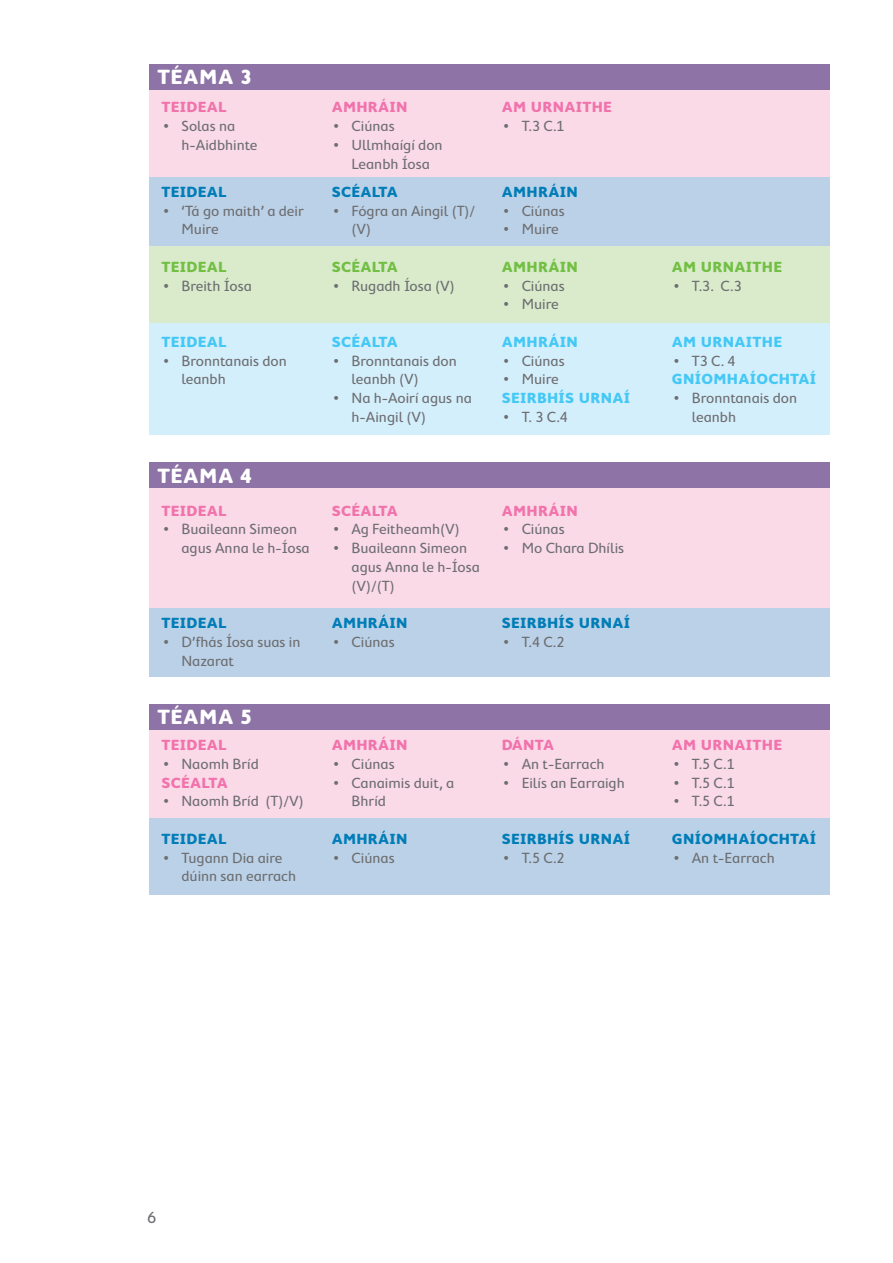
<style>
.page{position:relative;width:893px;height:1263px;background:#fff}
.page>*{position:absolute;margin:0;border:0;box-sizing:border-box;transform-origin:0 0}
.t1{font:700 21px "Cambridge Round";letter-spacing:.025em;color:#fff}
.t2{font:16.5px "Cambridge Round";color:#6d6e71}
.t3{font:15px/18.8px "Cambridge Round";color:#6d6e71}
.t4{font:700 15px "Cambridge Round";letter-spacing:.02em;color:#007db7}
.t5{font:700 15px "Cambridge Round";letter-spacing:.02em;color:#f173ac}
.t6{font:700 15px "Cambridge Round";letter-spacing:.02em;color:#44c8f5}
.t7{font:700 15px "Cambridge Round";letter-spacing:.02em;color:#72bf44}
</style>
<div class="page">
<div style="left:149px;top:89px;width:680px;height:88px;background:#fbdae8"></div>
<div style="left:149px;top:488px;width:680px;height:120px;background:#fbdae8"></div>
<div style="left:149px;top:730px;width:680px;height:88px;background:#fbdae8"></div>
<div style="left:149px;top:177px;width:680px;height:69px;background:#bbd1e7"></div>
<div style="left:149px;top:608px;width:680px;height:69px;background:#bbd1e7"></div>
<div style="left:149px;top:818px;width:680px;height:76px;background:#bbd1e7"></div>
<div style="left:149px;top:246px;width:680px;height:77px;background:#d9ebcb"></div>
<div style="left:149px;top:323px;width:680px;height:112px;background:#d4effc"></div>
<div style="left:149px;top:64px;width:680px;height:25px;background:#8d73a6"></div>
<div style="left:149px;top:463px;width:680px;height:25px;background:#8d73a6"></div>
<div style="left:149px;top:704px;width:680px;height:26px;background:#8d73a6"></div>
<h1 class="t1" style="left:157px;top:65px;width:96px">TÉAMA 3</h1>
<p class="t5" style="left:162px;top:99px;width:67px">TEIDEAL</p>
<p class="t3" style="left:181px;top:117px;width:78px;text-indent:-18px">• Solas na h-Aidbhinte</p>
<p class="t4" style="left:162px;top:183px;width:67px">TEIDEAL</p>
<p class="t3" style="left:181px;top:201px;width:124px;text-indent:-18px">• ‘Tá go maith’ a deir<br>Muire</p>
<p class="t7" style="left:162px;top:258px;width:67px">TEIDEAL</p>
<p class="t3" style="left:163px;top:276px;width:90px">• Breith Íosa</p>
<p class="t6" style="left:162px;top:333px;width:67px">TEIDEAL</p>
<p class="t3" style="left:181px;top:351px;width:107px;text-indent:-18px">• Bronntanais don leanbh</p>
<h1 class="t1" style="left:157px;top:463px;width:96px">TÉAMA 4</h1>
<p class="t5" style="left:162px;top:502px;width:67px">TEIDEAL</p>
<p class="t3" style="left:181px;top:520px;width:130px;text-indent:-18px">• Buaileann Simeon agus Anna le h-Íosa</p>
<p class="t4" style="left:162px;top:614px;width:67px">TEIDEAL</p>
<p class="t3" style="left:181px;top:632px;width:121px;text-indent:-18px">• D’fhás Íosa suas in<br>Nazarat</p>
<h1 class="t1" style="left:157px;top:705px;width:96px">TÉAMA 5</h1>
<p class="t5" style="left:162px;top:736px;width:67px">TEIDEAL</p>
<p class="t3" style="left:163px;top:754px;width:97px">• Naomh Bríd</p>
<p class="t5" style="left:162px;top:774px;width:68px">SCÉALTA</p>
<p class="t3" style="left:163px;top:792px;width:142px">• Naomh Bríd (T)/V)</p>
<p class="t4" style="left:162px;top:830px;width:67px">TEIDEAL</p>
<p class="t3" style="left:181px;top:848px;width:116px;text-indent:-18px">• Tugann Dia aire dúinn san earrach</p>
<p class="t5" style="left:332px;top:99px;width:77px">AMHRÁIN</p>
<p class="t3" style="left:334px;top:117px;width:63px">• Ciúnas</p>
<p class="t3" style="left:334px;top:135px;width:111px;text-align:center">• Ullmhaígí don<br>Leanbh Íosa</p>
<p class="t4" style="left:332px;top:183px;width:68px">SCÉALTA</p>
<p class="t3" style="left:352px;top:201px;width:125px;text-indent:-18px">• Fógra an Aingil (T)/ (V)</p>
<p class="t7" style="left:332px;top:258px;width:68px">SCÉALTA</p>
<p class="t3" style="left:334px;top:276px;width:123px">• Rugadh Íosa (V)</p>
<p class="t6" style="left:332px;top:333px;width:68px">SCÉALTA</p>
<p class="t3" style="left:352px;top:351px;width:107px;text-indent:-18px">• Bronntanais don leanbh (V)</p>
<p class="t3" style="left:352px;top:388px;width:122px;text-indent:-18px">• Na h-Aoirí agus na h-Aingil (V)</p>
<p class="t5" style="left:502px;top:99px;width:112px">AM URNAITHE</p>
<p class="t3" style="left:504px;top:117px;width:62px">• T.3 C.1</p>
<p class="t4" style="left:502px;top:183px;width:77px">AMHRÁIN</p>
<p class="t3" style="left:504px;top:201px;width:63px">• Ciúnas</p>
<p class="t3" style="left:504px;top:220px;width:57px">• Muire</p>
<p class="t7" style="left:502px;top:258px;width:77px">AMHRÁIN</p>
<p class="t3" style="left:504px;top:276px;width:63px">• Ciúnas</p>
<p class="t3" style="left:504px;top:295px;width:57px">• Muire</p>
<p class="t6" style="left:502px;top:333px;width:77px">AMHRÁIN</p>
<p class="t3" style="left:504px;top:351px;width:63px">• Ciúnas</p>
<p class="t3" style="left:504px;top:370px;width:57px">• Muire</p>
<p class="t6" style="left:502px;top:389px;width:130px">SEIRBHÍS URNAÍ</p>
<p class="t3" style="left:504px;top:407px;width:66px">• T. 3 C.4</p>
<p class="t5" style="left:332px;top:502px;width:68px">SCÉALTA</p>
<p class="t3" style="left:334px;top:520px;width:128px">• Ag Feitheamh(V)</p>
<p class="t3" style="left:352px;top:538px;width:130px;text-indent:-18px">• Buaileann Simeon agus Anna le h-Íosa (V)/(T)</p>
<p class="t4" style="left:332px;top:614px;width:77px">AMHRÁIN</p>
<p class="t3" style="left:334px;top:632px;width:63px">• Ciúnas</p>
<p class="t5" style="left:502px;top:502px;width:77px">AMHRÁIN</p>
<p class="t3" style="left:504px;top:520px;width:63px">• Ciúnas</p>
<p class="t3" style="left:504px;top:538px;width:122px">• Mo Chara Dhílis</p>
<p class="t4" style="left:502px;top:614px;width:130px">SEIRBHÍS URNAÍ</p>
<p class="t3" style="left:504px;top:632px;width:62px">• T.4 C.2</p>
<p class="t5" style="left:332px;top:736px;width:77px">AMHRÁIN</p>
<p class="t3" style="left:334px;top:754px;width:63px">• Ciúnas</p>
<p class="t3" style="left:352px;top:773px;width:104px;text-indent:-18px">• Canaimis duit, a<br>Bhríd</p>
<p class="t4" style="left:332px;top:830px;width:77px">AMHRÁIN</p>
<p class="t3" style="left:334px;top:848px;width:63px">• Ciúnas</p>
<p class="t5" style="left:502px;top:736px;width:54px">DÁNTA</p>
<p class="t3" style="left:504px;top:754px;width:103px">• An t-Earrach</p>
<p class="t3" style="left:504px;top:773px;width:123px">• Eilís an Earraigh</p>
<p class="t4" style="left:502px;top:830px;width:130px">SEIRBHÍS URNAÍ</p>
<p class="t3" style="left:504px;top:848px;width:63px">• T.5 C.2</p>
<p class="t7" style="left:672px;top:258px;width:112px">AM URNAITHE</p>
<p class="t3" style="left:674px;top:276px;width:70px">• T.3. C.3</p>
<p class="t6" style="left:672px;top:333px;width:112px">AM URNAITHE</p>
<p class="t3" style="left:674px;top:351px;width:63px">• T3 C. 4</p>
<p class="t6" style="left:672px;top:371px;width:146px">GNÍOMHAÍOCHTAÍ</p>
<p class="t3" style="left:692px;top:388px;width:107px;text-indent:-18px">• Bronntanais don leanbh</p>
<p class="t5" style="left:672px;top:736px;width:112px">AM URNAITHE</p>
<p class="t3" style="left:674px;top:754px;width:62px">• T.5 C.1</p>
<p class="t3" style="left:674px;top:773px;width:62px">• T.5 C.1</p>
<p class="t3" style="left:674px;top:792px;width:62px">• T.5 C.1</p>
<p class="t4" style="left:672px;top:830px;width:146px">GNÍOMHAÍOCHTAÍ</p>
<p class="t3" style="left:674px;top:848px;width:103px">• An t-Earrach</p>
<p class="t2" style="left:148px;top:1208px;width:10px">6</p>
</div>
